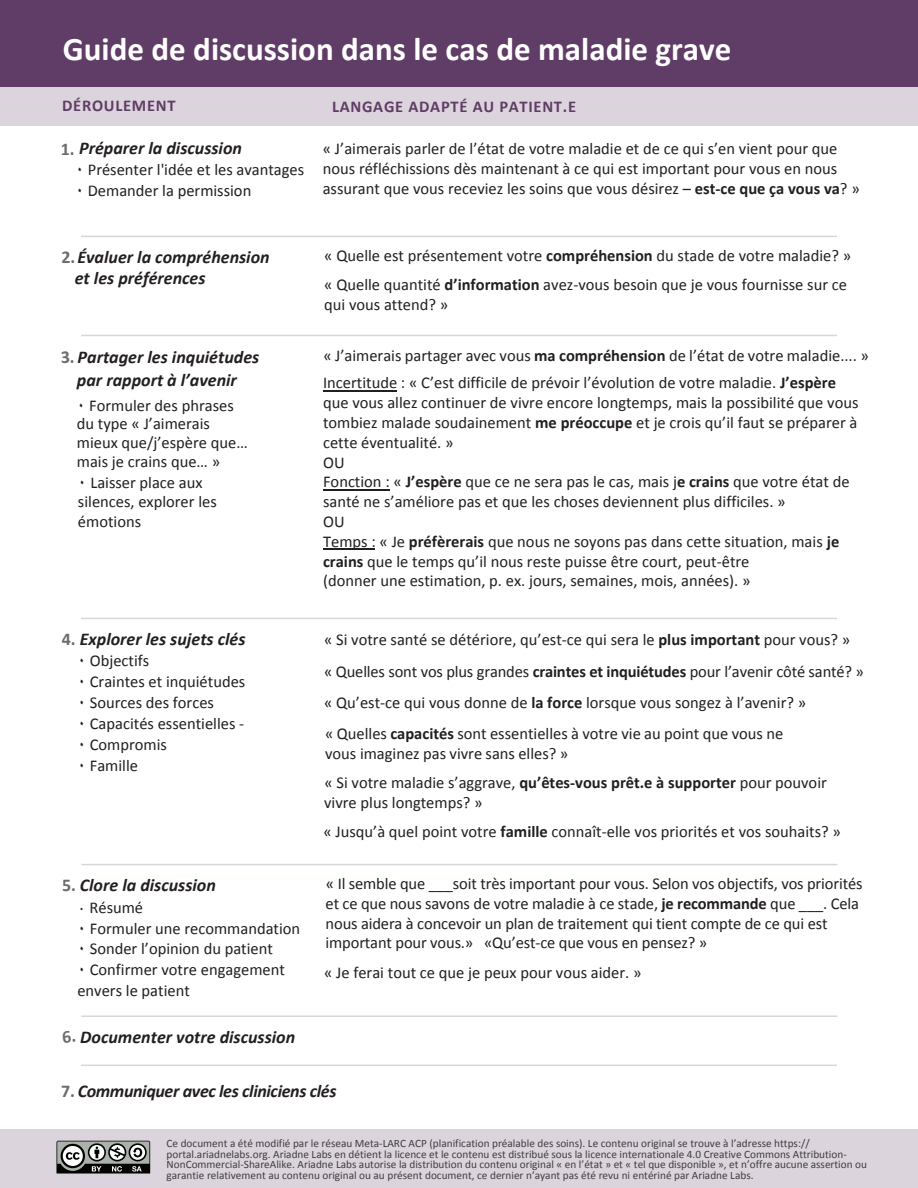
<style>
.page{position:relative;width:918px;height:1188px;background:#fff}
.page>*{position:absolute;margin:0;border:0;box-sizing:border-box;transform-origin:0 0}
.Body_0{font:700 33px "Calibri";color:#fff}
.Flow_Step_Label{font:italic 700 18px/21px "Calibri";color:#231f20}
.Flow_Step_Label-2{font:italic 700 18px "Calibri";letter-spacing:-.02em;color:#231f20}
.Lang_Bullet{font:16.5px/19.8px "Calibri";color:#231f20}
.Column_Head{font:700 16.5px "Calibri";letter-spacing:.045em;color:#603d66}
.t1{font:11.25px/10.5px "Calibri";color:#3e3e3f}
.s1{font-style:normal;color:#6c6d70}
.s2{font-family:"Arial"}
.s3{font-weight:700}
</style>
<div class="page">
<div style="left:0;top:0;width:918px;height:87px;background:#603d66"></div>
<div style="left:0;top:1129px;width:918px;height:59px;background:#dcd4dc"></div>
<div style="left:0;top:87px;width:918px;height:39px;background:#dcd4dc"></div>
<svg style="left:56px;top:1141px;width:95px;height:33px;background:#757774"></svg>
<hr style="left:323px;top:549px;width:52px;height:1px;background:#231f20">
<hr style="left:323px;top:489px;width:66px;height:2px;background:#231f20">
<hr style="left:323px;top:390px;width:74px;height:2px;background:#231f20">
<hr style="left:81px;top:236px;width:756px;height:1px;background:#dcd4dc">
<hr style="left:81px;top:335px;width:756px;height:1px;background:#dcd4dc">
<hr style="left:81px;top:618px;width:756px;height:1px;background:#dcd4dc">
<hr style="left:81px;top:864px;width:756px;height:1px;background:#dcd4dc">
<hr style="left:81px;top:1016px;width:756px;height:1px;background:#dcd4dc">
<hr style="left:81px;top:1065px;width:756px;height:1px;background:#dcd4dc">
<p class="Body_0" style="left:63px;top:26px;width:670px">Guide de discussion dans le cas de maladie grave</p>
<p class="Column_Head" style="left:62px;top:95px;width:115px">DÉROULEMENT</p>
<p class="Column_Head" style="left:332px;top:94px;width:246px">LANGAGE ADAPTÉ AU PATIENT.E</p>
<p class="Flow_Step_Label" style="left:61px;top:138px;width:183px"><span class="s1">1.</span> Préparer la discussion</p>
<p class="Lang_Bullet" style="left:75px;top:160px;width:230px;line-height:20.2px"><span class="s2">۰</span> Présenter l'idée et les avantages<br><span class="s2">۰</span> Demander la permission</p>
<p class="Lang_Bullet" style="left:323px;top:139px;width:539px">« J’aimerais parler de l’état de votre maladie et de ce qui s’en vient pour que nous réfléchissions dès maintenant à ce qui est important pour vous en nous assurant que vous receviez les soins que vous désirez – <span class="s3">est-ce que ça vous va</span>? »</p>
<p class="Flow_Step_Label" style="left:75px;top:246px;width:196px;text-indent:-13px"><span class="s1">2.</span>Évaluer la compréhension et les préférences</p>
<p class="Lang_Bullet" style="left:324px;top:246px;width:529px">« Quelle est présentement votre <span class="s3">compréhension</span> du stade de votre maladie? »</p>
<p class="Lang_Bullet" style="left:324px;top:275px;width:524px">« Quelle quantité <span class="s3">d’information</span> avez-vous besoin que je vous fournisse sur ce qui vous attend? »</p>
<p class="Flow_Step_Label" style="left:77px;top:346px;width:184px;line-height:22.6px">Partager les inquiétudes par rapport à l’avenir</p>
<p class="Lang_Bullet" style="left:77px;top:396px;width:172px;line-height:18.9px"><span class="s2">۰</span> Formuler des phrases du type « J’aimerais mieux que/j’espère que… mais je crains que… »</p>
<p class="Lang_Bullet" style="left:78px;top:473px;width:140px"><span class="s2">۰</span> Laisser place aux silences, explorer les émotions</p>
<p class="Flow_Step_Label" style="left:62px;top:628px;width:185px"><span class="s1">4.</span> Explorer les sujets clés</p>
<p class="Lang_Bullet" style="left:77px;top:650px;width:169px;line-height:20.9px"><span class="s2">۰</span> Objectifs<br><span class="s2">۰</span> Craintes et inquiétudes<br><span class="s2">۰</span> Sources des forces<br><span class="s2">۰</span> Capacités essentielles -<br><span class="s2">۰</span> Compromis<br><span class="s2">۰</span> Famille</p>
<p class="Flow_Step_Label" style="left:62px;top:874px;width:155px"><span class="s1">5.</span> Clore la discussion</p>
<p class="Lang_Bullet" style="left:77px;top:896px;width:224px;line-height:20.9px">۰ Résumé<br><span class="s2">۰</span> Formuler une recommandation<br><span class="s2">۰</span> Sonder l’opinion du patient<br><span class="s2">۰</span> Confirmer votre engagement envers le patient</p>
<p class="Flow_Step_Label" style="left:80px;top:1025px;width:216px">Documenter votre discussion</p>
<p class="Lang_Bullet" style="left:323px;top:346px;width:547px">« J’aimerais partager avec vous <span class="s3">ma compréhension</span> de l’état de votre maladie.... »</p>
<p class="Lang_Bullet" style="left:323px;top:373px;width:537px">Incertitude : « C’est difficile de prévoir l’évolution de votre maladie. <span class="s3">J’espère </span>que vous allez continuer de vivre encore longtemps, mais la possibilité que vous tombiez malade soudainement <span class="s3">me préoccupe</span> et je crois qu’il faut se préparer à cette éventualité. »<br>OU<br>Fonction : « <span class="s3">J’espère</span> que ce ne sera pas le cas, mais j<span class="s3">e crains</span> que votre état de santé ne s’améliore pas et que les choses deviennent plus difficiles. »<br>OU<br>Temps : « Je <span class="s3">préfèrerais</span> que nous ne soyons pas dans cette situation, mais <span class="s3">je crains</span> que le temps qu’il nous reste puisse être court, peut-être<br>(donner une estimation, p. ex. jours, semaines, mois, années). »</p>
<p class="Lang_Bullet" style="left:324px;top:630px;width:528px">« Si votre santé se détériore, qu’est-ce qui sera le <span class="s3">plus important</span> pour vous? »</p>
<p class="Lang_Bullet" style="left:324px;top:661px;width:542px">« Quelles sont vos plus grandes <span class="s3">craintes et inquiétudes</span> pour l’avenir côté santé? »</p>
<p class="Lang_Bullet" style="left:324px;top:693px;width:484px">« Qu’est-ce qui vous donne de <span class="s3">la force</span> lorsque vous songez à l’avenir? »</p>
<p class="Lang_Bullet" style="left:325px;top:724px;width:460px">« Quelles <span class="s3">capacités</span> sont essentielles à votre vie au point que vous ne vous imaginez pas vivre sans elles? »</p>
<p class="Lang_Bullet" style="left:324px;top:773px;width:504px">« Si votre maladie s’aggrave, <span class="s3">qu’êtes-vous prêt.e à supporter</span> pour pouvoir vivre plus longtemps? »</p>
<p class="Lang_Bullet" style="left:323px;top:822px;width:519px">« Jusqu’à quel point votre <span class="s3">famille</span> connaît-elle vos priorités et vos souhaits? »</p>
<p class="Lang_Bullet" style="left:326px;top:874px;width:538px">« Il semble que ___soit très important pour vous. Selon vos objectifs, vos priorités et ce que nous savons de votre maladie à ce stade, <span class="s3">je recommande</span> que ___. Cela nous aidera à concevoir un plan de traitement qui tient compte de ce qui est important pour vous.» «Qu’est-ce que vous en pensez? »</p>
<p class="Lang_Bullet" style="left:324px;top:963px;width:319px">« Je ferai tout ce que je peux pour vous aider. »</p>
<p class="Flow_Step_Label-2" style="left:61px;top:1078px;width:277px"><span class="s1">7.</span> Communiquer avec les cliniciens clés</p>
<p class="t1" style="left:167px;top:1138px;width:702px">Ce document a été modifié par le réseau Meta-LARC ACP (planification préalable des soins). Le contenu original se trouve à l’adresse https:// portal.ariadnelabs.org. Ariadne Labs en détient la licence et le contenu est distribué sous la licence internationale 4.0 Creative Commons Attribution-NonCommercial-ShareAlike. Ariadne Labs autorise la distribution du contenu original « en l’état » et « tel que disponible », et n’offre aucune assertion ou garantie relativement au contenu original ou au présent document, ce dernier n’ayant pas été revu ni entériné par Ariadne Labs.</p>
</div>
